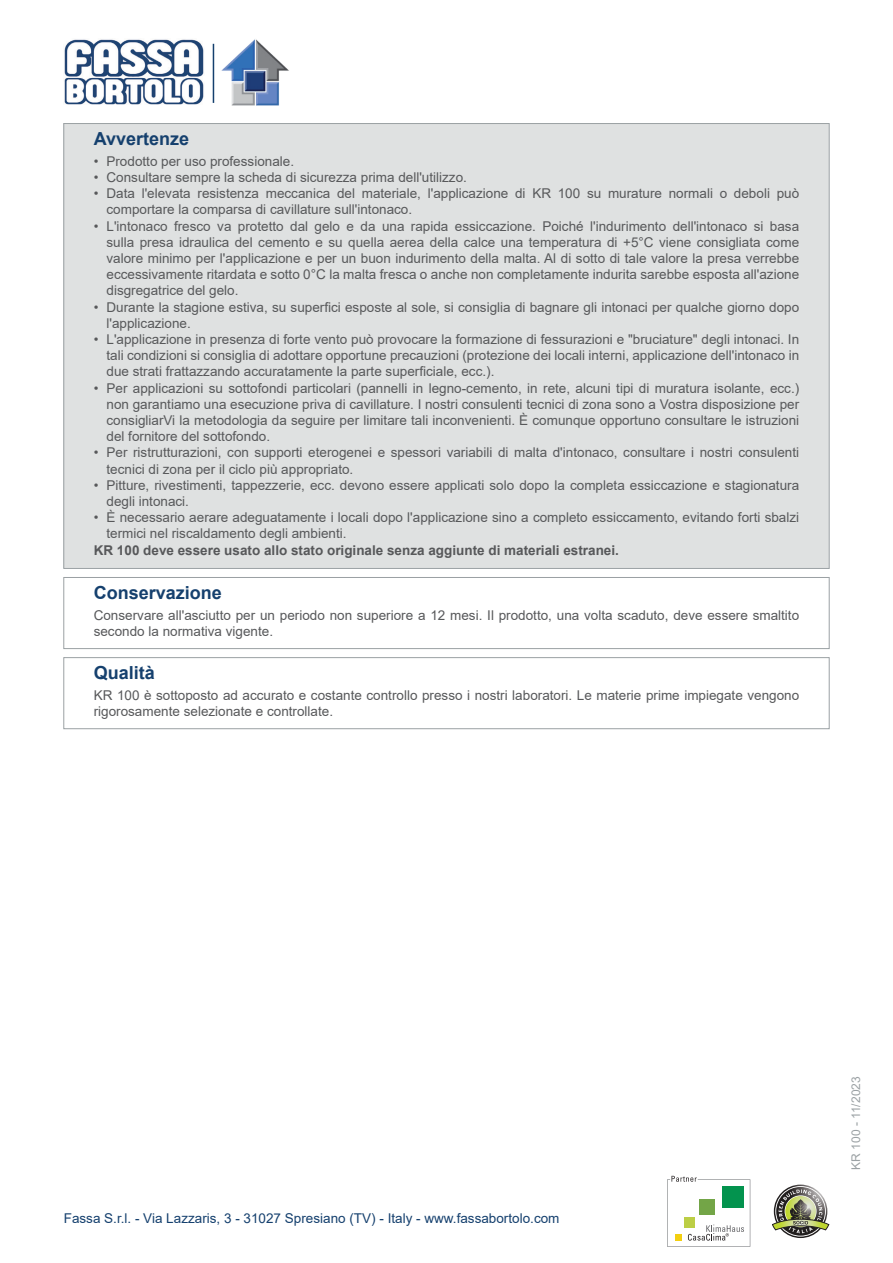
<style>
.page{position:relative;width:893px;height:1263px;background:#fff}
.page>*{position:absolute;margin:0;border:0;box-sizing:border-box;transform-origin:0 0}
.Titolo{font:700 18px "Arial";color:#15406e}
.Qualita{font:13.5px/16.2px "Arial";color:#57585a}
.Conservazione{font:13.5px/16.2px "Arial";color:#57585a}
.Note{font:700 13.5px "Arial";color:#57585a}
.t1{font:13.5px "Arial";color:#15406e}
.t2{font:12px "Arial";color:#9ba1a4}
</style>
<div class="page">
<div style="left:64px;top:124px;width:765px;height:444px;background:#dfe1e1"></div>
<div style="left:64px;top:577px;width:765px;height:72px;border:1px solid #9ba1a4"></div>
<div style="left:64px;top:657px;width:765px;height:72px;border:1px solid #9ba1a4"></div>
<svg style="left:667px;top:1176px;width:83px;height:71px"></svg>
<svg style="left:772px;top:1186px;width:57px;height:50px"></svg>
<img style="left:64px;top:39px;width:140px;height:66px">
<hr style="left:213px;top:44px;width:1px;height:59px;background:#15406e">
<img style="left:221px;top:39px;width:68px;height:67px">
<p class="Titolo" style="left:94px;top:126px;width:97px">Avvertenze</p>
<p class="Qualita" style="left:94px;top:153px;width:202px">• Prodotto per uso professionale.</p>
<p class="Qualita" style="left:94px;top:169px;width:375px">• Consultare sempre la scheda di sicurezza prima dell'utilizzo.</p>
<p class="Qualita" style="left:106px;top:185px;width:694px;text-indent:-13px">• Data l'elevata resistenza meccanica del materiale, l'applicazione di KR 100 su murature normali o deboli può comportare la comparsa di cavillature sull'intonaco.</p>
<p class="Qualita" style="left:106px;top:218px;width:694px;text-align:justify;text-indent:-13px">• L'intonaco fresco va protetto dal gelo e da una rapida essiccazione. Poiché l'indurimento dell'intonaco si basa sulla presa idraulica del cemento e su quella aerea della calce una temperatura di +5°C viene consigliata come valore minimo per l'applicazione e per un buon indurimento della malta. Al di sotto di tale valore la presa verrebbe eccessivamente ritardata e sotto 0°C la malta fresca o anche non completamente indurita sarebbe esposta all'azione disgregatrice del gelo.</p>
<p class="Qualita" style="left:106px;top:299px;width:694px;text-indent:-13px">• Durante la stagione estiva, su superfici esposte al sole, si consiglia di bagnare gli intonaci per qualche giorno dopo l'applicazione.</p>
<p class="Qualita" style="left:106px;top:331px;width:694px;text-align:justify;text-indent:-13px">• L'applicazione in presenza di forte vento può provocare la formazione di fessurazioni e "bruciature" degli intonaci. In tali condizioni si consiglia di adottare opportune precauzioni (protezione dei locali interni, applicazione dell'intonaco in due strati frattazzando accuratamente la parte superficiale, ecc.).</p>
<p class="Qualita" style="left:106px;top:380px;width:694px;text-align:justify;text-indent:-13px">• Per applicazioni su sottofondi particolari (pannelli in legno-cemento, in rete, alcuni tipi di muratura isolante, ecc.) non garantiamo una esecuzione priva di cavillature. I nostri consulenti tecnici di zona sono a Vostra disposizione per consigliarVi la metodologia da seguire per limitare tali inconvenienti. È comunque opportuno consultare le istruzioni del fornitore del sottofondo.</p>
<p class="Qualita" style="left:106px;top:444px;width:694px;text-indent:-13px">• Per ristrutturazioni, con supporti eterogenei e spessori variabili di malta d'intonaco, consultare i nostri consulenti tecnici di zona per il ciclo più appropriato.</p>
<p class="Qualita" style="left:106px;top:477px;width:694px;text-indent:-13px">• Pitture, rivestimenti, tappezzerie, ecc. devono essere applicati solo dopo la completa essiccazione e stagionatura degli intonaci.</p>
<p class="Qualita" style="left:106px;top:509px;width:694px;text-indent:-13px">• È necessario aerare adeguatamente i locali dopo l'applicazione sino a completo essiccamento, evitando forti sbalzi termici nel riscaldamento degli ambienti.</p>
<p class="Note" style="left:94px;top:540px;width:527px">KR 100 deve essere usato allo stato originale senza aggiunte di materiali estranei.</p>
<p class="Titolo" style="left:94px;top:580px;width:130px">Conservazione</p>
<p class="Conservazione" style="left:94px;top:607px;width:707px">Conservare all'asciutto per un periodo non superiore a 12 mesi. Il prodotto, una volta scaduto, deve essere smaltito secondo la normativa vigente.</p>
<p class="Titolo" style="left:94px;top:660px;width:63px">Qualità</p>
<p class="Qualita" style="left:94px;top:687px;width:707px">KR 100 è sottoposto ad accurato e costante controllo presso i nostri laboratori. Le materie prime impiegate vengono rigorosamente selezionate e controllate.</p>
<p class="t1" style="left:64px;top:1208px;width:497px">Fassa S.r.l. - Via Lazzaris, 3 - 31027 Spresiano (TV) - Italy - www.fassabortolo.com</p>
<p class="t2" style="left:848px;top:1170px;width:95px;rotate:-90deg">KR 100 - 11/2023</p>
</div>
